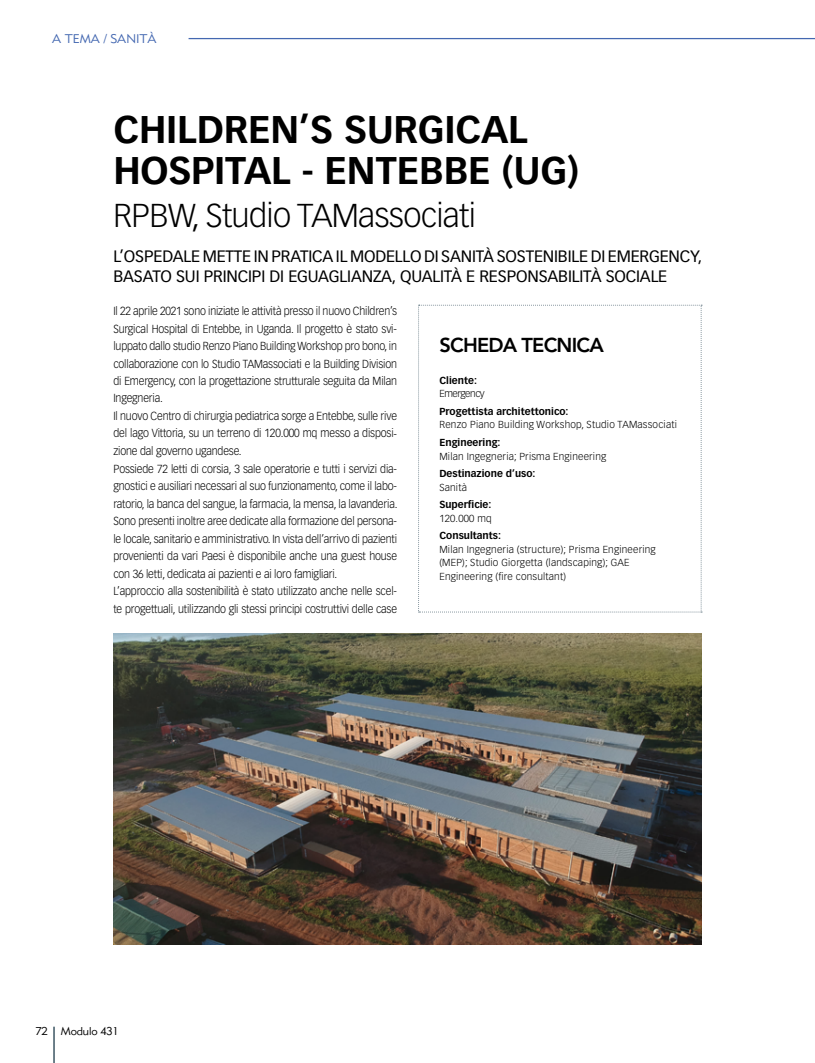
<style>
.page{position:relative;width:815px;height:1063px;background:#fff}
.page>*{position:absolute;margin:0;border:0;box-sizing:border-box;transform-origin:0 0}
.t1{font:700 37.88px/41.2px "Vectora LT Std";letter-spacing:-.005em;color:#000}
.t2{font:300 32.5px "Vectora LT Std";letter-spacing:-.02em;color:#000}
.t3{font:800 20px "Avenir LT Std";letter-spacing:-.04em;color:#000}
.t4{font:16.25px/19.5px "Vectora LT Std";letter-spacing:-.01em;color:#000}
.t5{font:12.5px "Metro Lite Two";color:#4468b1}
.t6{font:300 11.5px/17.5px "Vectora LT Std";letter-spacing:-.015em;color:#000;scale:.92 1}
.t7{font:11.25px "Metro Lite Two";letter-spacing:-.015em;color:#000}
.t8{font:300 10px/13.8px "Vectora LT Std";letter-spacing:.02em;color:#000}
.t9{font:700 10px "Vectora LT Std";color:#000}
.t10{font:300 10px "Vectora LT Std";letter-spacing:-.04em;color:#000}
</style>
<div class="page">
<hr style="left:53px;top:1027px;width:2px;height:36px;background:#647883">
<hr style="left:189px;top:38px;width:626px;height:1px;background:#4468b1">
<svg style="left:418px;top:305px;width:284px;height:308px"></svg>
<img style="left:113px;top:634px;width:589px;height:310px">
<p class="t5" style="left:52px;top:31px;width:106px">A TEMA / SANITÀ</p>
<h1 class="t1" style="left:113px;top:109px;width:467px">CHILDREN’S SURGICAL<br>HOSPITAL - ENTEBBE (UG)</h1>
<h2 class="t2" style="left:113px;top:196px;width:364px">RPBW, Studio TAMassociati</h2>
<h3 class="t4" style="left:113px;top:247px;width:590px">L’OSPEDALE METTE IN PRATICA IL MODELLO DI SANITÀ SOSTENIBILE DI EMERGENCY,<br>BASATO SUI PRINCIPI DI EGUAGLIANZA, QUALITÀ E RESPONSABILITÀ SOCIALE</h3>
<p class="t6" style="left:113px;top:302px;width:310px">Il 22 aprile 2021 sono iniziate le attività presso il nuovo Children’s Surgical Hospital di Entebbe, in Uganda. Il progetto è stato svi&shy;luppato dallo studio Renzo Piano Building Workshop pro bono, in collaborazione con lo Studio TAMassociati e la Building Division di Emergency, con la progettazione strutturale seguita da Milan Ingegneria.<br>Il nuovo Centro di chirurgia pediatrica sorge a Entebbe, sulle rive del lago Vittoria, su un terreno di 120.000 mq messo a disposi&shy;zione dal governo ugandese.<br>Possiede 72 letti di corsia, 3 sale operatorie e tutti i servizi dia&shy;gnostici e ausiliari necessari al suo funzionamento, come il labo&shy;ratorio, la banca del sangue, la farmacia, la mensa, la lavanderia.<br>Sono presenti inoltre aree dedicate alla formazione del persona&shy;le locale, sanitario e amministrativo. In vista dell’arrivo di pazienti provenienti da vari Paesi è disponibile anche una guest house con 36 letti, dedicata ai pazienti e ai loro famigliari.<br>L’approccio alla sostenibilità è stato utilizzato anche nelle scel&shy;te progettuali, utilizzando gli stessi principi costruttivi delle case</p>
<h3 class="t3" style="left:439px;top:333px;width:166px">SCHEDA TECNICA</h3>
<p class="t9" style="left:439px;top:374px;width:39px">Cliente:</p>
<p class="t10" style="left:439px;top:388px;width:47px">Emergency</p>
<p class="t9" style="left:439px;top:405px;width:131px">Progettista architettonico:</p>
<p class="t8" style="left:439px;top:418px;width:239px">Renzo Piano Building Workshop, Studio TAMassociati</p>
<p class="t9" style="left:439px;top:436px;width:63px">Engineering:</p>
<p class="t8" style="left:439px;top:449px;width:168px">Milan Ingegneria; Prisma Engineering</p>
<p class="t9" style="left:439px;top:467px;width:98px">Destinazione d’uso:</p>
<p class="t8" style="left:439px;top:480px;width:29px">Sanità</p>
<p class="t9" style="left:439px;top:498px;width:54px">Superficie:</p>
<p class="t8" style="left:439px;top:511px;width:54px">120.000 mq</p>
<p class="t9" style="left:439px;top:529px;width:63px">Consultants:</p>
<p class="t8" style="left:439px;top:542px;width:218px">Milan Ingegneria (structure); Prisma Engineering (MEP); Studio Giorgetta (landscaping); GAE<br>Engineering (fire consultant)</p>
<p class="t7" style="left:35px;top:1025px;width:85px">72 Modulo 431</p>
</div>
